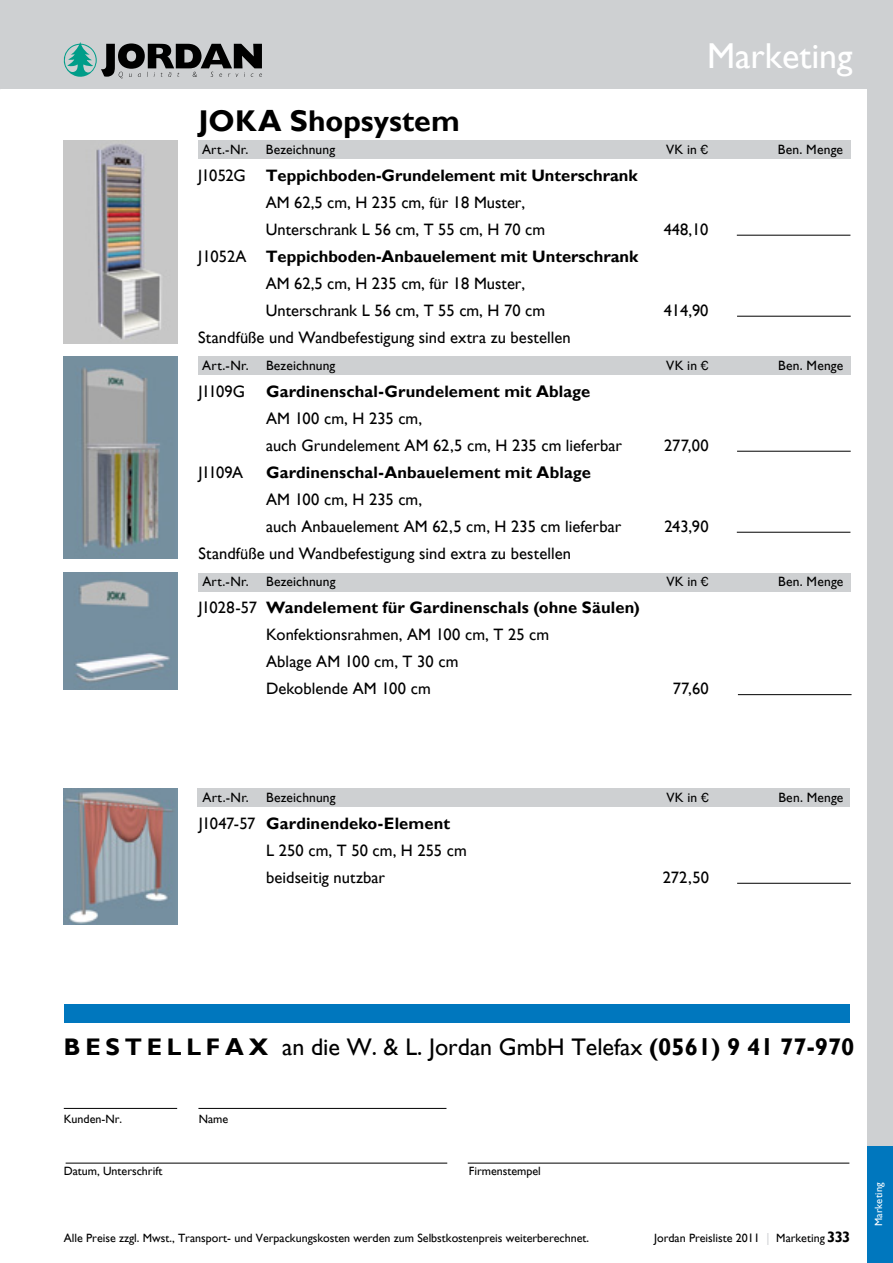
<style>
.page{position:relative;width:893px;height:1263px;background:#fff}
.page>*{position:absolute;margin:0;border:0;box-sizing:border-box;transform-origin:0 0}
.t1{font:36px "Gill Sans";color:#fff}
.t2{font:700 30px "Gill Sans";letter-spacing:.005em;color:#000}
.t3{font:24px "Gill Sans";color:#000}
.t4{font:16.5px "Gill Sans";color:#000}
.t5{font:700 16.5px "Gill Sans";letter-spacing:.005em;color:#000}
.t6{font:13.5px "Gill Sans";letter-spacing:.015em;color:#000}
.t7{font:12px "Gill Sans";color:#000}
.t8{font:10.5px "Gill Sans";letter-spacing:.02em;color:#fff}
.s1{font-family:"Franklin Gothic"}
.s2{font-weight:400}
.s3{font-weight:700}
.s4{color:#ced0d2}
.s5{font-weight:700;font-size:15px}
</style>
<div class="page">
<div style="left:0;top:0;width:893px;height:89px;background:#ced0d2"></div>
<svg style="left:63px;top:42px;width:199px;height:36px"></svg>
<div style="left:867px;top:68px;width:26px;height:1195px;background:#ced0d2"></div>
<div style="left:867px;top:1146px;width:26px;height:117px;background:#0077be"></div>
<hr style="left:64px;top:1108px;width:113px;height:1px;background:#000">
<hr style="left:66px;top:1163px;width:381px;height:1px;background:#000">
<hr style="left:468px;top:1163px;width:381px;height:1px;background:#000">
<div style="left:64px;top:1005px;width:785px;height:18px;background:#0077be"></div>
<hr style="left:198px;top:1108px;width:248px;height:1px;background:#000">
<img style="left:64px;top:140px;width:113px;height:203px">
<div style="left:198px;top:140px;width:652px;height:18px;background:#ced0d2"></div>
<div style="left:199px;top:573px;width:652px;height:18px;background:#ced0d2"></div>
<div style="left:198px;top:789px;width:652px;height:18px;background:#ced0d2"></div>
<img style="left:64px;top:788px;width:113px;height:136px">
<hr style="left:737px;top:883px;width:114px;height:1px;background:#000">
<img style="left:64px;top:572px;width:113px;height:117px">
<hr style="left:738px;top:694px;width:113px;height:1px;background:#000">
<div style="left:199px;top:356px;width:651px;height:18px;background:#ced0d2"></div>
<img style="left:64px;top:356px;width:113px;height:203px">
<hr style="left:737px;top:532px;width:113px;height:1px;background:#000">
<hr style="left:737px;top:451px;width:114px;height:1px;background:#000">
<hr style="left:737px;top:316px;width:114px;height:1px;background:#000">
<hr style="left:737px;top:235px;width:113px;height:1px;background:#000">
<p class="t2" style="left:198px;top:103px;width:263px">JOKA Shopsystem</p>
<h1 class="t1" style="left:707px;top:35px;width:147px">Marketing</h1>
<p class="t6" style="left:202px;top:141px;width:48px">Art.-Nr.</p>
<p class="t6" style="left:266px;top:141px;width:71px">Bezeichnung</p>
<p class="t6" style="left:666px;top:141px;width:44px">VK in <span class="s1">€</span></p>
<p class="t6" style="left:778px;top:141px;width:67px">Ben. Menge</p>
<p class="t5" style="left:198px;top:165px;width:441px"><span class="s2">J1052G</span> Teppichboden-Grundelement mit Unterschrank</p>
<p class="t4" style="left:266px;top:193px;width:261px">AM 62,5 cm, H 235 cm, für 18 Muster,</p>
<p class="t4" style="left:266px;top:220px;width:281px">Unterschrank L 56 cm, T 55 cm, H 70 cm</p>
<p class="t4" style="left:664px;top:220px;width:46px">448,10</p>
<p class="t5" style="left:198px;top:246px;width:442px"><span class="s2">J1052A</span> Teppichboden-Anbauelement mit Unterschrank</p>
<p class="t4" style="left:266px;top:274px;width:261px">AM 62,5 cm, H 235 cm, für 18 Muster,</p>
<p class="t4" style="left:266px;top:301px;width:281px">Unterschrank L 56 cm, T 55 cm, H 70 cm</p>
<p class="t4" style="left:664px;top:301px;width:46px">414,90</p>
<p class="t4" style="left:198px;top:328px;width:374px">Standfüße und Wandbefestigung sind extra zu bestellen</p>
<p class="t6" style="left:202px;top:357px;width:48px">Art.-Nr.</p>
<p class="t6" style="left:266px;top:357px;width:71px">Bezeichnung</p>
<p class="t6" style="left:666px;top:357px;width:44px">VK in <span class="s1">€</span></p>
<p class="t6" style="left:778px;top:357px;width:67px">Ben. Menge</p>
<p class="t4" style="left:199px;top:382px;width:48px">J1109G</p>
<p class="t5" style="left:266px;top:381px;width:326px">Gardinenschal-Grundelement mit Ablage</p>
<p class="t4" style="left:266px;top:409px;width:158px">AM 100 cm, H 235 cm,</p>
<p class="t4" style="left:266px;top:436px;width:358px">auch Grundelement AM 62,5 cm, H 235 cm lieferbar</p>
<p class="t4" style="left:664px;top:436px;width:46px">277,00</p>
<p class="t4" style="left:199px;top:463px;width:46px">J1109A</p>
<p class="t5" style="left:266px;top:462px;width:326px">Gardinenschal-Anbauelement mit Ablage</p>
<p class="t4" style="left:266px;top:490px;width:158px">AM 100 cm, H 235 cm,</p>
<p class="t4" style="left:266px;top:517px;width:357px">auch Anbauelement AM 62,5 cm, H 235 cm lieferbar</p>
<p class="t4" style="left:664px;top:517px;width:46px">243,90</p>
<p class="t4" style="left:199px;top:544px;width:374px">Standfüße und Wandbefestigung sind extra zu bestellen</p>
<p class="t6" style="left:202px;top:573px;width:48px">Art.-Nr.</p>
<p class="t6" style="left:266px;top:573px;width:71px">Bezeichnung</p>
<p class="t6" style="left:666px;top:573px;width:44px">VK in <span class="s1">€</span></p>
<p class="t6" style="left:778px;top:573px;width:67px">Ben. Menge</p>
<p class="t5" style="left:199px;top:597px;width:443px"><span class="s2">J1028-57</span> Wandelement für Gardinenschals (ohne Säulen)</p>
<p class="t4" style="left:266px;top:625px;width:285px">Konfektionsrahmen, AM 100 cm, T 25 cm</p>
<p class="t4" style="left:266px;top:652px;width:194px">Ablage AM 100 cm, T 30 cm</p>
<p class="t4" style="left:266px;top:679px;width:166px">Dekoblende AM 100 cm</p>
<p class="t4" style="left:673px;top:679px;width:38px">77,60</p>
<p class="t6" style="left:202px;top:789px;width:48px">Art.-Nr.</p>
<p class="t6" style="left:266px;top:789px;width:71px">Bezeichnung</p>
<p class="t6" style="left:666px;top:789px;width:44px">VK in <span class="s1">€</span></p>
<p class="t6" style="left:778px;top:789px;width:67px">Ben. Menge</p>
<p class="t5" style="left:199px;top:813px;width:253px"><span class="s2">J1047-57</span> Gardinendeko-Element</p>
<p class="t4" style="left:266px;top:841px;width:202px">L 250 cm, T 50 cm, H 255 cm</p>
<p class="t4" style="left:266px;top:868px;width:120px">beidseitig nutzbar</p>
<p class="t4" style="left:663px;top:868px;width:48px">272,50</p>
<p class="t3" style="left:64px;top:1033px;width:792px"><span class="s3">B E S T E L L F A X</span> an die W. &amp; L. Jordan GmbH Telefax <span class="s3">(0561) 9 41 77-970</span></p>
<p class="t7" style="left:64px;top:1111px;width:60px">Kunden-Nr.</p>
<p class="t7" style="left:199px;top:1111px;width:31px">Name</p>
<p class="t7" style="left:64px;top:1164px;width:100px">Datum, Unterschrift</p>
<p class="t7" style="left:469px;top:1164px;width:73px">Firmenstempel</p>
<p class="t7" style="left:64px;top:1231px;width:527px">Alle Preise zzgl. Mwst., Transport- und Verpackungskosten werden zum Selbstkostenpreis weiterberechnet.</p>
<p class="t7" style="left:654px;top:1230px;width:198px">Jordan Preisliste 2011 <span class="s4">|</span> Marketing <span class="s5">333</span></p>
<p class="t8" style="left:872px;top:1226px;width:46px;rotate:-90deg">Marketing</p>
</div>
